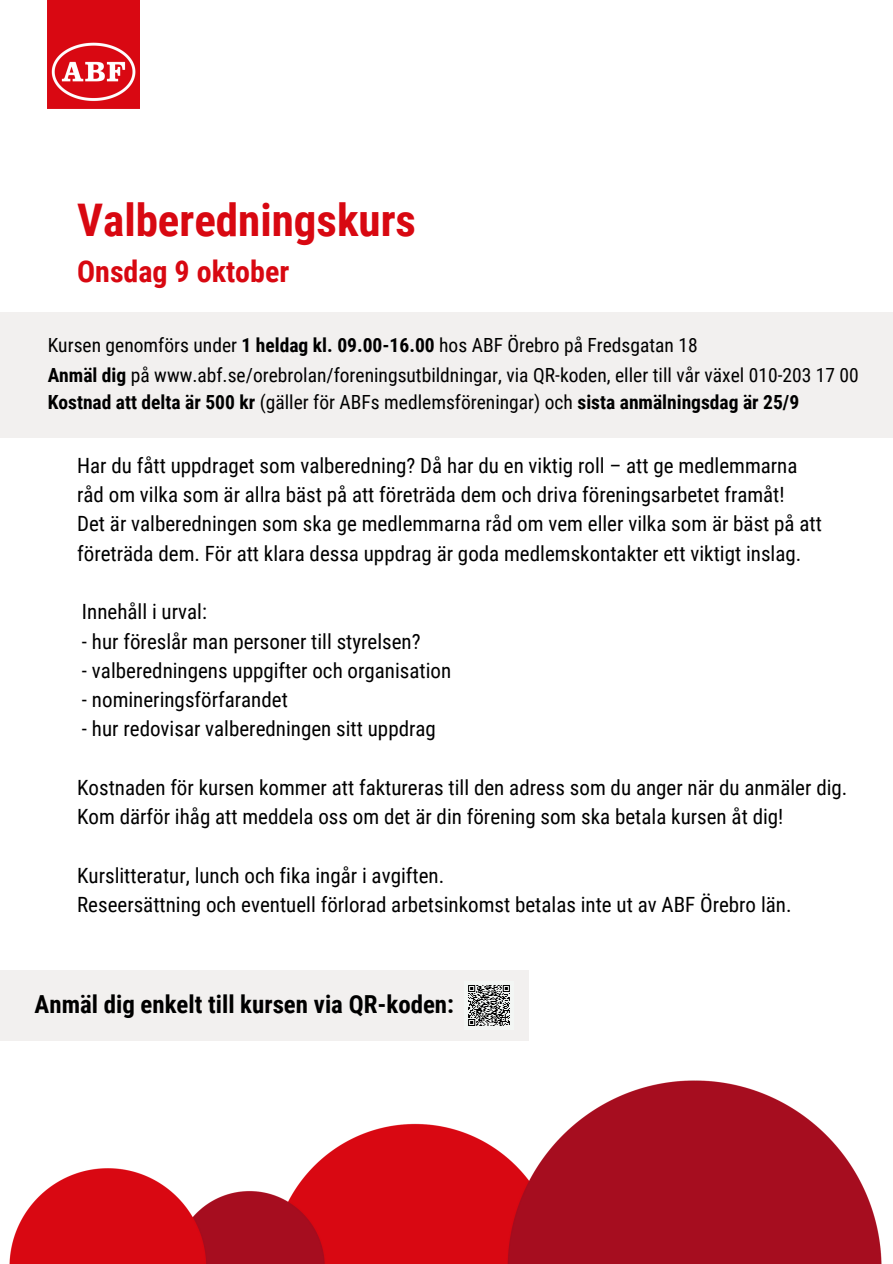
<style>
.page{position:relative;width:893px;height:1264px;background:#fff}
.page>*{position:absolute;margin:0;border:0;box-sizing:border-box;transform-origin:0 0}
.t1{font:700 45px "Roboto Condensed";color:#d80811}
.t2{font:700 30px "Roboto Condensed";color:#d80811}
.t3{font:700 24.9px "Roboto Condensed";color:#000}
.t4{font:21px/29.2px "Roboto Condensed";color:#000}
.t5{font:19.5px/27px "Roboto Condensed";color:#000}
.s1{font-weight:700}
</style>
<div class="page">
<img style="left:48px;top:0;width:92px;height:108px">
<div style="left:0;top:312px;width:892px;height:126px;background:#f2f0ef"></div>
<img style="left:9px;top:1016px;width:873px;height:246px">
<div style="left:0;top:970px;width:528px;height:70px;background:#f2f0ef"></div>
<img style="left:468px;top:985px;width:42px;height:41px">
<p class="t1" style="left:77px;top:194px;width:340px">Valberedningskurs</p>
<p class="t2" style="left:77px;top:254px;width:214px">Onsdag 9 oktober</p>
<p class="t5" style="left:48px;top:332px;width:651px">Kursen genomförs under <span class="s1">1 heldag kl. 09.00-16.00</span> hos ABF Örebro på Fredsgatan 18</p>
<p class="t5" style="left:48px;top:361px;width:812px"><span class="s1">Anmäl dig</span> på www.abf.se/orebrolan/foreningsutbildningar, via QR-koden, eller till vår växel 010-203 17 00<br><span class="s1">Kostnad att delta är 500 kr</span> (gäller för ABFs medlemsföreningar) och <span class="s1">sista anmälningsdag är 25/9</span></p>
<p class="t4" style="left:77px;top:451px;width:721px">Har du fått uppdraget som valberedning? Då har du en viktig roll – att ge medlemmarna</p>
<p class="t4" style="left:77px;top:480px;width:709px">råd om vilka som är allra bäst på att företräda dem och driva föreningsarbetet framåt!</p>
<p class="t4" style="left:77px;top:509px;width:746px">Det är valberedningen som ska ge medlemmarna råd om vem eller vilka som är bäst på att företräda dem. För att klara dessa uppdrag är goda medlemskontakter ett viktigt inslag.</p>
<p class="t4" style="left:82px;top:597px;width:126px">Innehåll i urval:</p>
<p class="t4" style="left:82px;top:626px;width:340px">- hur föreslår man personer till styrelsen?</p>
<p class="t4" style="left:82px;top:656px;width:371px">- valberedningens uppgifter och organisation</p>
<p class="t4" style="left:82px;top:685px;width:207px">- nomineringsförfarandet</p>
<p class="t4" style="left:82px;top:714px;width:355px">- hur redovisar valberedningen sitt uppdrag</p>
<p class="t4" style="left:77px;top:773px;width:771px">Kostnaden för kursen kommer att faktureras till den adress som du anger när du anmäler dig.</p>
<p class="t4" style="left:77px;top:802px;width:707px">Kom därför ihåg att meddela oss om det är din förening som ska betala kursen åt dig!</p>
<p class="t4" style="left:77px;top:860px;width:368px">Kurslitteratur, lunch och fika ingår i avgiften.</p>
<p class="t4" style="left:77px;top:890px;width:715px">Reseersättning och eventuell förlorad arbetsinkomst betalas inte ut av ABF Örebro län.</p>
<p class="t3" style="left:35px;top:990px;width:421px">Anmäl dig enkelt till kursen via QR-koden:</p>
</div>
